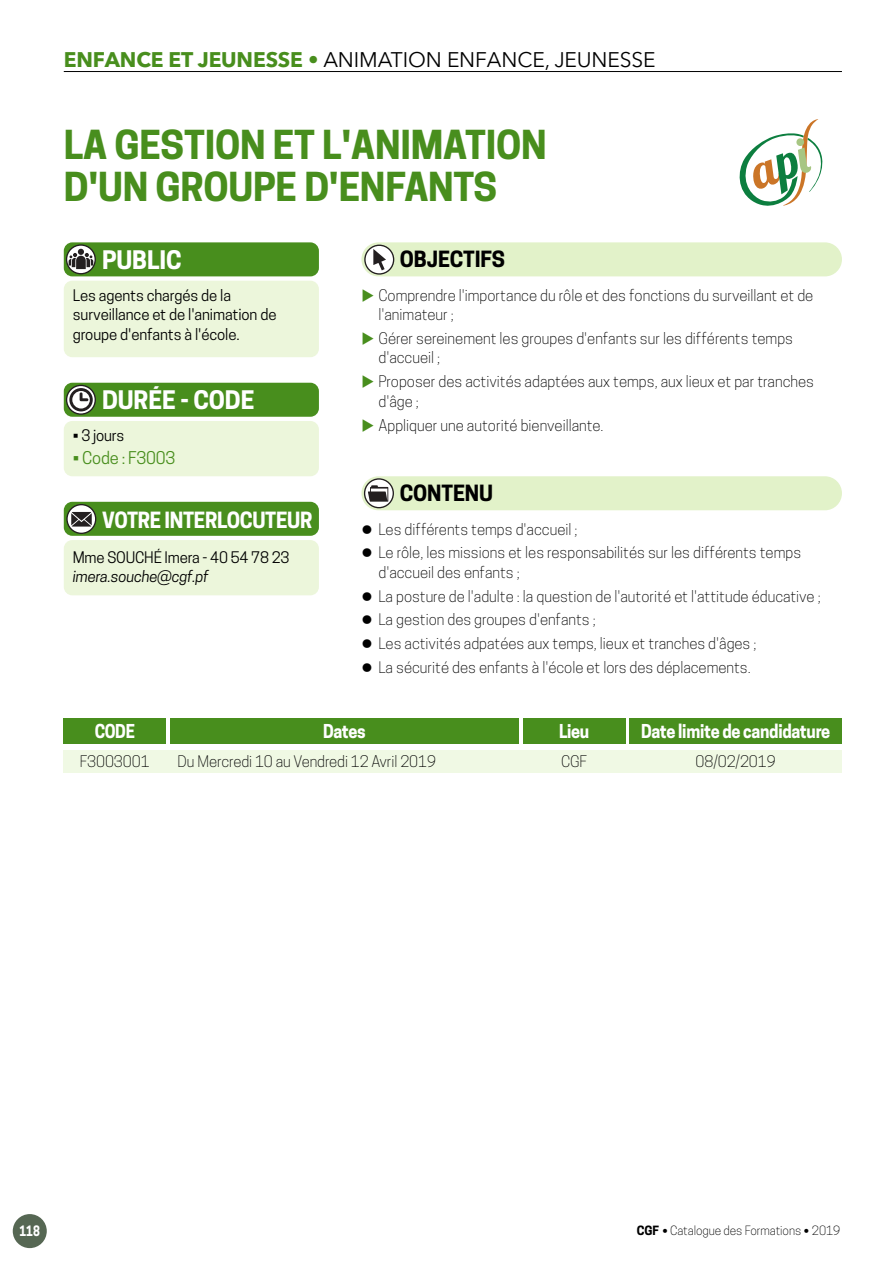
<style>
.page{position:relative;width:893px;height:1263px;background:#fff}
.page>*{position:absolute;margin:0;border:0;box-sizing:border-box;transform-origin:0 0}
.t1{font:700 37.5px/42px "Cooper Hewitt";letter-spacing:-.005em;color:#488e1d}
.t2{font:700 24px "Cooper Hewitt";letter-spacing:-.005em;color:#fff}
.t3{font:21px "Avenir Next LT Pro";letter-spacing:-.005em;color:#000}
.t4{font:700 21px "Cooper Hewitt";letter-spacing:-.02em;color:#fff;scale:.95 1}
.t5{font:700 21px "Cooper Hewitt";letter-spacing:-.005em;color:#000}
.t6{font:700 18px "Cooper Hewitt";letter-spacing:-.02em;color:#fff;scale:.9 1}
.t7{font:16.5px "Cooper Hewitt";letter-spacing:-.01em;color:#488e1d}
.t8{font:300 15px/19.5px "Cooper Hewitt";color:#000}
.t9{font:15px/19.5px "Cooper Hewitt";letter-spacing:-.005em;color:#000}
.t10{font:italic 15px "Cooper Hewitt";letter-spacing:-.01em;color:#000}
.t11{font:700 13.5px "Cooper Hewitt";color:#fff;scale:.85 1}
.t12{font:300 12px "Cooper Hewitt";letter-spacing:-.005em;color:#000}
.s1{font-weight:700;color:#488e1d}
.s2{color:#488e1d}
.s3{font-weight:700}
.s4{font-family:"Bodoni Poster";font-weight:400}
</style>
<div class="page">
<div style="left:13px;top:1214px;width:34px;height:34px;background:#566753;border-radius:50%"></div>
<div style="left:64px;top:281px;width:255px;height:76px;background:#ecf6db;border-radius:9px"></div>
<div style="left:64px;top:242px;width:255px;height:34px;background:#488e1d;border-radius:9px"></div>
<svg style="left:65px;top:244px;width:31px;height:30px"></svg>
<div style="left:64px;top:421px;width:255px;height:55px;background:#ecf6db;border-radius:9px"></div>
<div style="left:64px;top:383px;width:255px;height:34px;background:#488e1d;border-radius:9px"></div>
<svg style="left:65px;top:385px;width:31px;height:30px"></svg>
<div style="left:64px;top:540px;width:255px;height:55px;background:#ecf6db;border-radius:9px"></div>
<div style="left:64px;top:502px;width:255px;height:34px;background:#488e1d;border-radius:9px"></div>
<svg style="left:66px;top:504px;width:31px;height:30px"></svg>
<div style="left:361px;top:242px;width:481px;height:34px;background:#e2f2c9;border-radius:17px"></div>
<svg style="left:364px;top:245px;width:31px;height:30px"></svg>
<div style="left:361px;top:476px;width:481px;height:34px;background:#e2f2c9;border-radius:17px"></div>
<svg style="left:363px;top:478px;width:31px;height:30px"></svg>
<hr style="left:64px;top:71px;width:778px;height:1px;background:#000">
<svg style="left:740px;top:119px;width:83px;height:87px"></svg>
<div style="left:64px;top:750px;width:778px;height:23px;background:#f0f9e4"></div>
<div style="left:64px;top:719px;width:102px;height:25px;background:#488e1d"></div>
<div style="left:170px;top:719px;width:349px;height:25px;background:#488e1d"></div>
<div style="left:523px;top:719px;width:102px;height:25px;background:#488e1d"></div>
<div style="left:629px;top:719px;width:213px;height:25px;background:#488e1d"></div>
<h3 class="t3" style="left:64px;top:52px;width:593px"><span class="s1">ENFANCE ET JEUNESSE •</span> ANIMATION ENFANCE, JEUNESSE</h3>
<h1 class="t1" style="left:64px;top:124px;width:485px">LA GESTION ET L'ANIMATION<br>D'UN GROUPE D'ENFANTS</h1>
<h2 class="t2" style="left:102px;top:246px;width:81px">PUBLIC</h2>
<p class="t9" style="left:73px;top:286px;width:205px">Les agents chargés de la surveillance et de l'animation de groupe d'enfants à l'école.</p>
<h2 class="t2" style="left:102px;top:386px;width:154px">DURÉE - CODE</h2>
<p class="t9" style="left:73px;top:426px;width:53px">• 3 jours</p>
<p class="t7" style="left:73px;top:448px;width:104px">• Code : F3003</p>
<h3 class="t4" style="left:102px;top:507px;width:223px">VOTRE INTERLOCUTEUR</h3>
<p class="t9" style="left:73px;top:547px;width:218px">Mme SOUCHÉ Imera - 40 54 78 23</p>
<p class="t10" style="left:73px;top:568px;width:138px">imera.souche@cgf.pf</p>
<h3 class="t5" style="left:400px;top:247px;width:107px">OBJECTIFS</h3>
<p class="t8" style="left:378px;top:285px;width:436px;text-indent:-17px"><span class="s2">◆</span> Comprendre l'importance du rôle et des fonctions du surveillant et de l'animateur ;</p>
<p class="t8" style="left:378px;top:329px;width:416px;text-indent:-17px"><span class="s2">◆</span> Gérer sereinement les groupes d'enfants sur les différents temps d'accueil ;</p>
<p class="t8" style="left:378px;top:372px;width:437px;text-indent:-17px"><span class="s2">◆</span> Proposer des activités adaptées aux temps, aux lieux et par tranches d'âge ;</p>
<p class="t8" style="left:361px;top:415px;width:244px"><span class="s2">◆</span> Appliquer une autorité bienveillante.</p>
<h3 class="t5" style="left:400px;top:480px;width:95px">CONTENU</h3>
<p class="t8" style="left:361px;top:519px;width:218px">● Les différents temps d'accueil ;</p>
<p class="t8" style="left:378px;top:543px;width:424px;text-indent:-17px">● Le rôle, les missions et les responsabilités sur les différents temps d'accueil des enfants ;</p>
<p class="t8" style="left:361px;top:586px;width:461px">● La posture de l'adulte : la question de l'autorité et l'attitude éducative ;</p>
<p class="t8" style="left:361px;top:610px;width:236px">● La gestion des groupes d'enfants ;</p>
<p class="t8" style="left:361px;top:634px;width:397px">● Les activités adpatées aux temps, lieux et tranches d'âges ;</p>
<p class="t8" style="left:361px;top:657px;width:391px">● La sécurité des enfants à l'école et lors des déplacements.</p>
<p class="t6" style="left:95px;top:721px;width:46px">CODE</p>
<p class="t8" style="left:80px;top:752px;width:71px">F3003001</p>
<p class="t6" style="left:323px;top:721px;width:49px">Dates</p>
<p class="t8" style="left:178px;top:752px;width:260px">Du Mercredi 10 au Vendredi 12 Avril 2019</p>
<p class="t6" style="left:559px;top:721px;width:35px">Lieu</p>
<p class="t8" style="left:561px;top:752px;width:27px">CGF</p>
<p class="t6" style="left:641px;top:721px;width:212px">Date limite de candidature</p>
<p class="t8" style="left:696px;top:752px;width:82px">08/02/2019</p>
<p class="t11" style="left:20px;top:1223px;width:26px">118</p>
<p class="t12" style="left:637px;top:1224px;width:205px"><span class="s3">CGF</span> <span class="s4">•</span> Catalogue des Formations <span class="s4">•</span> 2019</p>
</div>
